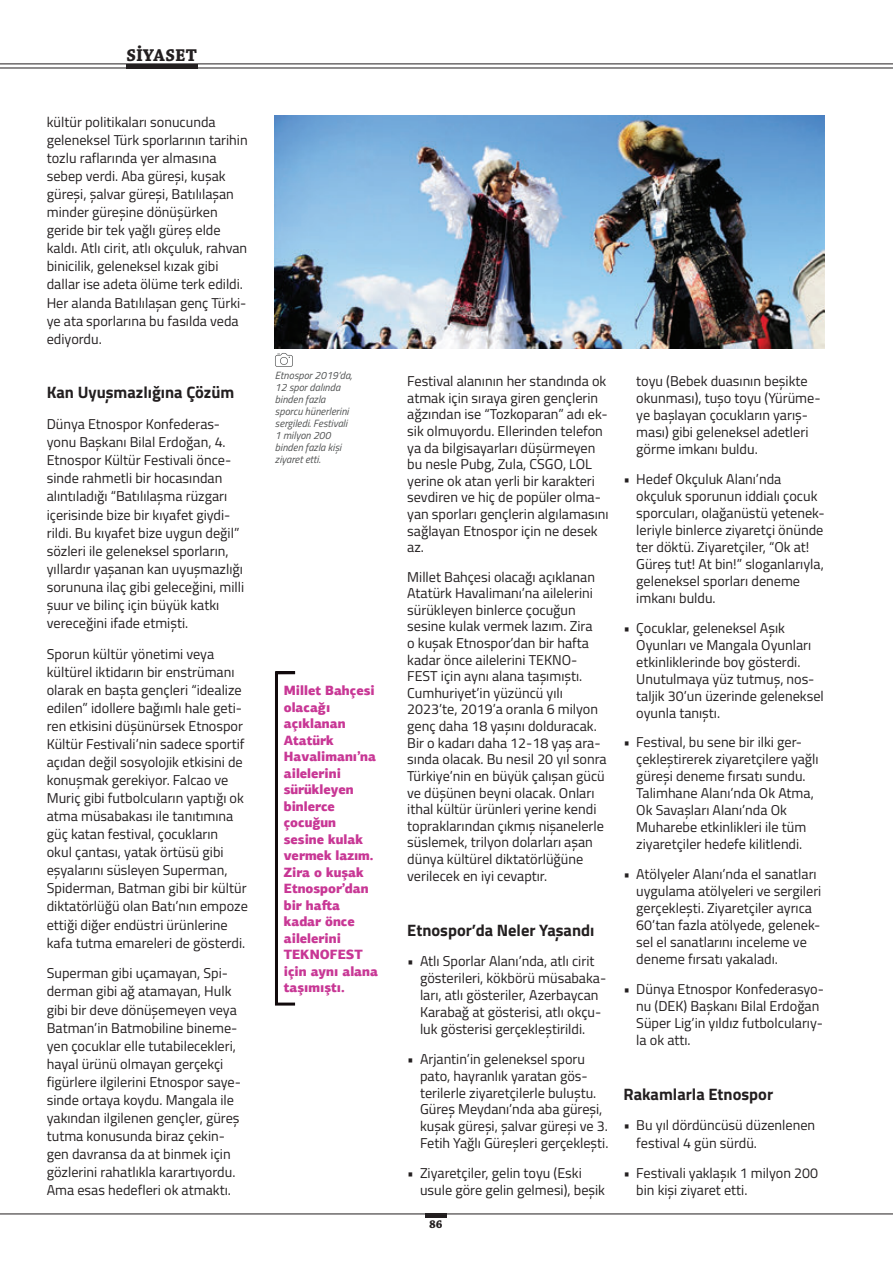
<style>
.page{position:relative;width:893px;height:1263px;background:#fff}
.page>*{position:absolute;margin:0;border:0;box-sizing:border-box;transform-origin:0 0}
.t1{font:700 18px "Chaparral Pro";color:#231f20}
.t2{font:700 16.5px "Titillium Web";color:#231f20}
.t3{font:14.25px/18px "Titillium Web";color:#231f20}
.t4{font:900 13.5px/16.5px "PF Agora Sans Pro";color:#c83795;scale:.95 1}
.t5{font:700 12px "Chaparral Pro";color:#231f20}
.t6{font:italic 10.5px/12px "Titillium Web";color:#505252}
</style>
<div class="page">
<img style="left:275px;top:116px;width:550px;height:233px">
<svg style="left:275px;top:671px;width:21px;height:335px"></svg>
<svg style="left:275px;top:353px;width:18px;height:14px"></svg>
<hr style="left:425px;top:1214px;width:21px;height:4px;background:#231f20">
<hr style="left:0;top:1214px;width:893px;height:1px;background:#231f20">
<hr style="left:0;top:64px;width:893px;height:1px;background:#231f20">
<hr style="left:0;top:68px;width:893px;height:1px;background:#231f20">
<hr style="left:126px;top:64px;width:72px;height:4px;background:#231f20">
<p class="t1" style="left:126px;top:44px;width:72px">SİYASET</p>
<p class="t3" style="left:47px;top:112px;width:202px">kültür politikaları sonucunda geleneksel Türk sporlarının tarihin tozlu raflarında yer almasına sebep verdi. Aba güreşi, kuşak güreşi, şalvar güreşi, Batılılaşan minder güreşine dönüşürken geride bir tek yağlı güreş elde kaldı. Atlı cirit, atlı okçuluk, rahvan binicilik, geleneksel kızak gibi dallar ise adeta ölüme terk edildi.<br>Her alanda Batılılaşan genç Türki&shy;ye ata sporlarına bu fasılda veda ediyordu.</p>
<p class="t2" style="left:47px;top:380px;width:189px">Kan Uyuşmazlığına Çözüm</p>
<p class="t3" style="left:47px;top:415px;width:199px">Dünya Etnospor Konfederas&shy;yonu Başkanı Bilal Erdoğan, 4.<br>Etnospor Kültür Festivali önce&shy;sinde rahmetli bir hocasından alıntıladığı “Batılılaşma rüzgarı içerisinde bize bir kıyafet giydi&shy;rildi. Bu kıyafet bize uygun değil” sözleri ile geleneksel sporların, yıllardır yaşanan kan uyuşmazlığı sorununa ilaç gibi geleceğini, milli şuur ve bilinç için büyük katkı vereceğini ifade etmişti.</p>
<p class="t3" style="left:47px;top:644px;width:203px">Sporun kültür yönetimi veya kültürel iktidarın bir enstrümanı olarak en başta gençleri “idealize edilen” idollere bağımlı hale geti&shy;ren etkisini düşünürsek Etnospor Kültür Festivali’nin sadece sportif açıdan değil sosyolojik etkisini de konuşmak gerekiyor. Falcao ve Muriç gibi futbolcuların yaptığı ok atma müsabakası ile tanıtımına güç katan festival, çocukların<br>okul çantası, yatak örtüsü gibi eşyalarını süsleyen Superman, Spiderman, Batman gibi bir kültür diktatörlüğü olan Batı’nın empoze ettiği diğer endüstri ürünlerine kafa tutma emareleri de gösterdi.</p>
<p class="t3" style="left:47px;top:964px;width:196px">Superman gibi uçamayan, Spi&shy;derman gibi ağ atamayan, Hulk gibi bir deve dönüşemeyen veya<br>Batman’in Batmobiline bineme&shy;yen çocuklar elle tutabilecekleri, hayal ürünü olmayan gerçekçi figürlere ilgilerini Etnospor saye&shy;sinde ortaya koydu. Mangala ile yakından ilgilenen gençler, güreş tutma konusunda biraz çekin&shy;gen davransa da at binmek için gözlerini rahatlıkla karartıyordu.<br>Ama esas hedefleri ok atmaktı.</p>
<p class="t6" style="left:275px;top:369px;width:79px">Etnospor 2019’da,<br>12 spor dalında binden fazla sporcu hünerlerini sergiledi. Festivali<br>1 milyon 200 binden fazla kişi ziyaret etti.</p>
<p class="t4" style="left:284px;top:682px;width:101px">Millet Bahçesi olacağı açıklanan<br>Atatürk<br>Havalimanı’na ailelerini sürükleyen binlerce çocuğun sesine kulak vermek lazım.<br>Zira o kuşak<br>Etnospor’dan bir hafta kadar önce ailelerini<br>TEKNOFEST için aynı alana taşımıştı.</p>
<p class="t3" style="left:407px;top:372px;width:203px;line-height:16.6px">Festival alanının her standında ok atmak için sıraya giren gençlerin ağzından ise “Tozkoparan” adı ek&shy;sik olmuyordu. Ellerinden telefon ya da bilgisayarları düşürmeyen bu nesle Pubg, Zula, CSGO, LOL yerine ok atan yerli bir karakteri sevdiren ve hiç de popüler olma&shy;yan sporları gençlerin algılamasını sağlayan Etnospor için ne desek az.</p>
<p class="t3" style="left:407px;top:568px;width:201px;line-height:16.6px">Millet Bahçesi olacağı açıklanan<br>Atatürk Havalimanı’na ailelerini sürükleyen binlerce çocuğun sesine kulak vermek lazım. Zira<br>o kuşak Etnospor’dan bir hafta kadar önce ailelerini TEKNO-<br>FEST için aynı alana taşımıştı.<br>Cumhuriyet’in yüzüncü yılı<br>2023’te, 2019’a oranla 6 milyon genç daha 18 yaşını dolduracak.<br>Bir o kadarı daha 12-18 yaş ara&shy;sında olacak. Bu nesil 20 yıl sonra<br>Türkiye’nin en büyük çalışan gücü ve düşünen beyni olacak. Onları ithal kültür ürünleri yerine kendi topraklarından çıkmış nişanelerle süslemek, trilyon dolarları aşan dünya kültürel diktatörlüğüne verilecek en iyi cevaptır.</p>
<p class="t2" style="left:407px;top:917px;width:189px">Etnospor’da Neler Yaşandı</p>
<p class="t3" style="left:420px;top:952px;width:188px;line-height:17px;text-indent:-13px">• Atlı Sporlar Alanı’nda, atlı cirit gösterileri, kökbörü müsabaka&shy;ları, atlı gösteriler, Azerbaycan Karabağ at gösterisi, atlı okçu&shy;luk gösterisi gerçekleştirildi.</p>
<p class="t3" style="left:420px;top:1049px;width:190px;line-height:17px;text-indent:-13px">• Arjantin’in geleneksel sporu pato, hayranlık yaratan gös&shy;terilerle ziyaretçilerle buluştu.<br>Güreş Meydanı’nda aba güreşi, kuşak güreşi, şalvar güreşi ve 3.<br>Fetih Yağlı Güreşleri gerçekleşti.</p>
<p class="t3" style="left:420px;top:1164px;width:187px;line-height:17.1px;text-indent:-13px">• Ziyaretçiler, gelin toyu (Eski usule göre gelin gelmesi), beşik</p>
<p class="t5" style="left:429px;top:1217px;width:15px">86</p>
<p class="t3" style="left:636px;top:372px;width:186px;line-height:17px">toyu (Bebek duasının beşikte okunması), tuşo toyu (Yürüme&shy;ye başlayan çocukların yarış&shy;ması) gibi geleneksel adetleri görme imkanı buldu.</p>
<p class="t3" style="left:636px;top:470px;width:190px;line-height:17px;text-indent:-13px">• Hedef Okçuluk Alanı’nda okçuluk sporunun iddialı çocuk sporcuları, olağanüstü yetenek&shy;leriyle binlerce ziyaretçi önünde ter döktü. Ziyaretçiler, “Ok at!<br>Güreş tut! At bin!” sloganlarıyla, geleneksel sporları deneme imkanı buldu.</p>
<p class="t3" style="left:636px;top:618px;width:189px;line-height:17px;text-indent:-13px">• Çocuklar, geleneksel Aşık<br>Oyunları ve Mangala Oyunları etkinliklerinde boy gösterdi.<br>Unutulmaya yüz tutmuş, nos&shy;taljik 30’un üzerinde geleneksel oyunla tanıştı.</p>
<p class="t3" style="left:636px;top:733px;width:184px;line-height:17px;text-indent:-13px">• Festival, bu sene bir ilki ger&shy;çekleştirerek ziyaretçilere yağlı güreşi deneme fırsatı sundu.<br>Talimhane Alanı’nda Ok Atma,<br>Ok Savaşları Alanı’nda Ok<br>Muharebe etkinlikleri ile tüm ziyaretçiler hedefe kilitlendi.</p>
<p class="t3" style="left:636px;top:865px;width:187px;line-height:17px;text-indent:-13px">• Atölyeler Alanı’nda el sanatları uygulama atölyeleri ve sergileri gerçekleşti. Ziyaretçiler ayrıca<br>60’tan fazla atölyede, gelenek&shy;sel el sanatlarını inceleme ve deneme fırsatı yakaladı.</p>
<p class="t3" style="left:636px;top:980px;width:189px;line-height:17px;text-indent:-13px">• Dünya Etnospor Konfederasyo&shy;nu (DEK) Başkanı Bilal Erdoğan<br>Süper Lig’in yıldız futbolcularıy&shy;la ok attı.</p>
<p class="t2" style="left:623px;top:1082px;width:151px">Rakamlarla Etnospor</p>
<p class="t3" style="left:636px;top:1116px;width:180px;line-height:17.2px;text-indent:-13px">• Bu yıl dördüncüsü düzenlenen festival 4 gün sürdü.</p>
<p class="t3" style="left:636px;top:1163px;width:183px;line-height:17.2px;text-indent:-13px">• Festivali yaklaşık 1 milyon 200 bin kişi ziyaret etti.</p>
</div>
